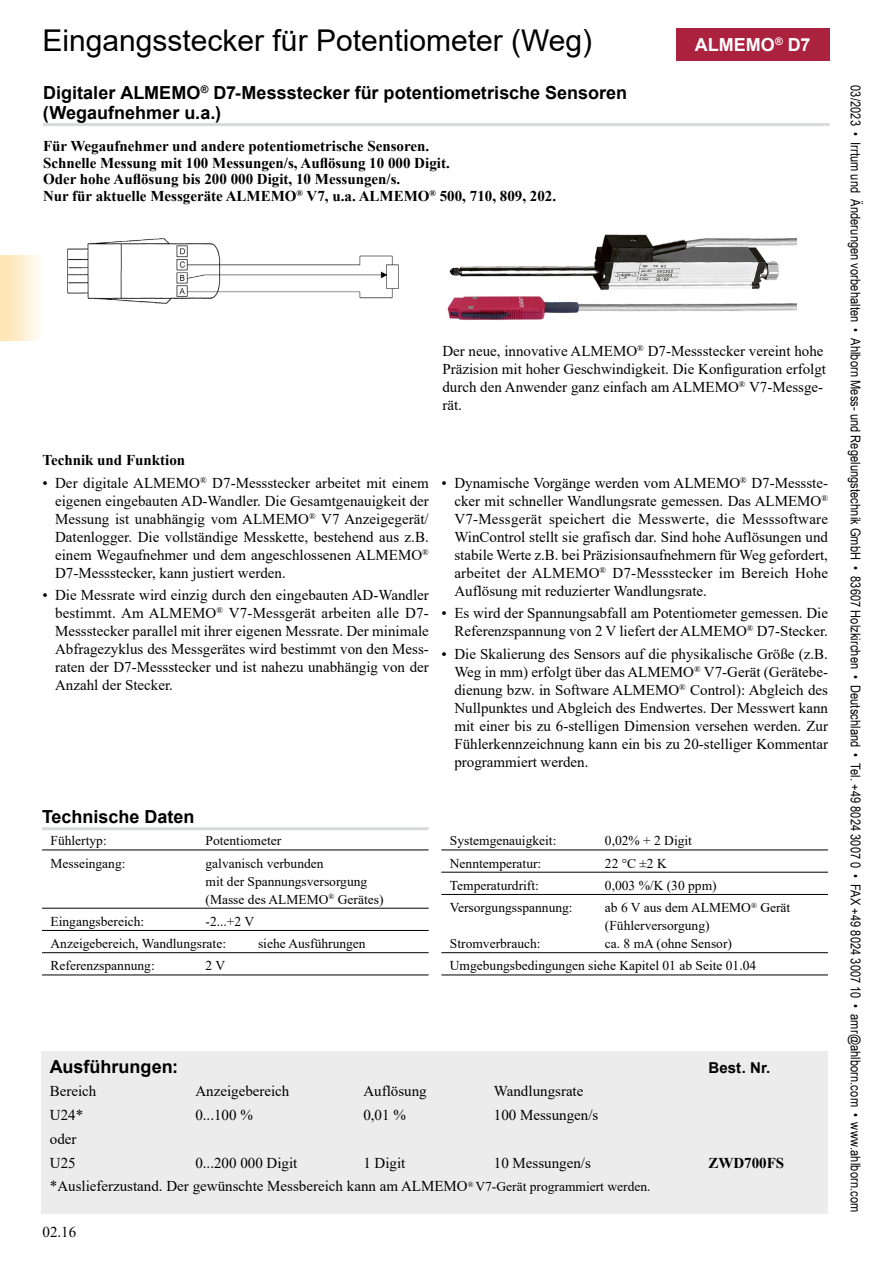
<style>
.page{position:relative;width:893px;height:1263px;background:#fff}
.page>*{position:absolute;margin:0;border:0;box-sizing:border-box;transform-origin:0 0}
.t1{font:30px "Arial";color:#000}
.t2{font:700 18px/19.5px "Arial";color:#000}
.t3{font:700 18px "Arial";color:#fff}
.t4{font:15px/18px "Times New Roman";color:#000;text-align:justify}
.t5{font:700 15px/16.5px "Times New Roman";color:#000}
.t6{font:700 15px "Arial";letter-spacing:.01em;color:#000}
.t7{font:13.5px/18px "Times New Roman";color:#000}
.t8{font:13.5px "Arial Narrow";letter-spacing:.005em;color:#000}
.s1{font-size:13.5px}
</style>
<div class="page">
<div style="left:0;top:255px;width:43px;height:85px;background:linear-gradient(to right,#ffe2ad,#fffefa)"></div>
<hr style="left:43px;top:123px;width:787px;height:3px;background:#d8dada">
<hr style="left:42px;top:827px;width:387px;height:3px;background:#d8dada">
<hr style="left:42px;top:849px;width:387px;height:1px;background:#000">
<hr style="left:42px;top:908px;width:387px;height:1px;background:#000">
<hr style="left:42px;top:930px;width:387px;height:1px;background:#000">
<hr style="left:42px;top:952px;width:387px;height:1px;background:#000">
<hr style="left:42px;top:974px;width:387px;height:1px;background:#000">
<hr style="left:441px;top:849px;width:387px;height:1px;background:#000">
<hr style="left:441px;top:872px;width:387px;height:1px;background:#000">
<hr style="left:441px;top:894px;width:387px;height:1px;background:#000">
<hr style="left:441px;top:952px;width:387px;height:1px;background:#000">
<hr style="left:441px;top:974px;width:387px;height:1px;background:#000">
<img style="left:447px;top:234px;width:349px;height:86px">
<div style="left:41px;top:1051px;width:787px;height:162px;background:#ececec"></div>
<img style="left:67px;top:238px;width:332px;height:66px">
<div style="left:676px;top:28px;width:153px;height:33px;background:#aa223e"></div>
<h1 class="t1" style="left:43px;top:19px;width:551px">Eingangsstecker für Potentiometer (Weg)</h1>
<p class="t2" style="left:43px;top:83px;width:586px">Digitaler ALMEMO<sup>®</sup> D7-Messstecker für potentiometrische Sensoren (Wegaufnehmer u.a.)</p>
<p class="t5" style="left:43px;top:138px;width:515px">Für Wegaufnehmer und andere potentiometrische Sensoren.<br>Schnelle Messung mit 100 Messungen/s, Auflösung 10 000 Digit.<br>Oder hohe Auflösung bis 200 000 Digit, 10 Messungen/s.<br>Nur für aktuelle Messgeräte ALMEMO<sup>®</sup> V7, u.a. ALMEMO<sup>®</sup> 500, 710, 809, 202.</p>
<p class="t3" style="left:695px;top:32px;width:117px">ALMEMO<sup>®</sup> D7</p>
<p class="t4" style="left:442px;top:342px;width:385px;text-align:left">Der neue, innovative ALMEMO<sup>®</sup> D7-Messstecker vereint hohe Präzision mit hoher Geschwindigkeit. Die Konfiguration erfolgt durch den Anwender ganz einfach am ALMEMO<sup>®</sup> V7-Messge&shy;rät.</p>
<p class="t5" style="left:42px;top:452px;width:144px">Technik und Funktion</p>
<p class="t4" style="left:55px;top:473px;width:375px;text-indent:-13px">• Der digitale ALMEMO<sup>®</sup> D7-Messstecker arbeitet mit einem eigenen eingebauten AD-Wandler. Die Gesamtgenauigkeit der Messung ist unabhängig vom ALMEMO<sup>®</sup> V7 Anzeigegerät/ Datenlogger. Die vollständige Messkette, bestehend aus z.B. einem Wegaufnehmer und dem angeschlossenen ALMEMO<sup>® </sup>D7-Messstecker, kann justiert werden.</p>
<p class="t4" style="left:55px;top:585px;width:375px;text-indent:-13px">• Die Messrate wird einzig durch den eingebauten AD-Wandler bestimmt. Am ALMEMO<sup>®</sup> V7-Messgerät arbeiten alle D7- Messstecker parallel mit ihrer eigenen Messrate. Der minimale Abfragezyklus des Messgerätes wird bestimmt von den Mess&shy;raten der D7-Messstecker und ist nahezu unabhängig von der Anzahl der Stecker.</p>
<p class="t4" style="left:454px;top:473px;width:375px;text-indent:-13px">• Dynamische Vorgänge werden vom ALMEMO<sup>®</sup> D7-Messste&shy;cker mit schneller Wandlungsrate gemessen. Das ALMEMO<sup>® </sup>V7-Messgerät speichert die Messwerte, die Messsoftware WinControl stellt sie grafisch dar. Sind hohe Auflösungen und stabile Werte z.B. bei Präzisionsaufnehmern für Weg gefordert, arbeitet der ALMEMO<sup>®</sup> D7-Messstecker im Bereich Hohe Auflösung mit reduzierter Wandlungsrate.</p>
<p class="t4" style="left:442px;top:604px;width:388px;text-align:right">• Es wird der Spannungsabfall am Potentiometer gemessen. Die<br>Referenzspannung von 2 V liefert der ALMEMO<sup>®</sup> D7-Stecker.</p>
<p class="t4" style="left:454px;top:644px;width:375px;text-indent:-13px">• Die Skalierung des Sensors auf die physikalische Größe (z.B.<br>Weg in mm) erfolgt über das ALMEMO<sup>®</sup> V7-Gerät (Gerätebe&shy;dienung bzw. in Software ALMEMO<sup>®</sup> Control): Abgleich des Nullpunktes und Abgleich des Endwertes. Der Messwert kann mit einer bis zu 6-stelligen Dimension versehen werden. Zur Fühlerkennzeichnung kann ein bis zu 20-stelliger Kommentar programmiert werden.</p>
<p class="t2" style="left:42px;top:807px;width:154px">Technische Daten</p>
<p class="t7" style="left:51px;top:831px;width:58px">Fühlertyp:</p>
<p class="t7" style="left:206px;top:831px;width:77px">Potentiometer</p>
<p class="t7" style="left:51px;top:853px;width:76px">Messeingang:</p>
<p class="t7" style="left:206px;top:853px;width:180px">galvanisch verbunden<br>mit der Spannungsversorgung (Masse des ALMEMO<sup>®</sup> Gerätes)</p>
<p class="t7" style="left:51px;top:912px;width:95px">Eingangsbereich:</p>
<p class="t7" style="left:51px;top:910px;width:205px;line-height:22.2px;text-indent:155px">-2...+2 V<br>Anzeigebereich, Wandlungsrate:</p>
<p class="t7" style="left:258px;top:934px;width:109px">siehe Ausführungen</p>
<p class="t7" style="left:51px;top:956px;width:106px">Referenzspannung:</p>
<p class="t7" style="left:206px;top:956px;width:21px">2 V</p>
<p class="t7" style="left:450px;top:831px;width:108px">Systemgenauigkeit:</p>
<p class="t7" style="left:605px;top:831px;width:89px">0,02% + 2 Digit</p>
<p class="t7" style="left:450px;top:853px;width:93px">Nenntemperatur:</p>
<p class="t7" style="left:605px;top:853px;width:63px">22 °C ±2 K</p>
<p class="t7" style="left:450px;top:876px;width:91px">Temperaturdrift:</p>
<p class="t7" style="left:605px;top:876px;width:113px">0,003 %/K (30 ppm)</p>
<p class="t7" style="left:450px;top:898px;width:124px">Versorgungsspannung:</p>
<p class="t7" style="left:605px;top:898px;width:187px">ab 6 V aus dem ALMEMO<sup>®</sup> Gerät (Fühlerversorgung)</p>
<p class="t7" style="left:450px;top:934px;width:92px">Stromverbrauch:</p>
<p class="t7" style="left:450px;top:932px;width:308px;line-height:22.2px;text-indent:155px">ca. 8 mA (ohne Sensor)<br>Umgebungsbedingungen siehe Kapitel 01 ab Seite 01.04</p>
<p class="t2" style="left:50px;top:1057px;width:130px">Ausführungen:</p>
<p class="t6" style="left:708px;top:1057px;width:63px">Best. Nr.</p>
<p class="t4" style="left:50px;top:1082px;width:48px">Bereich</p>
<p class="t4" style="left:195px;top:1082px;width:96px">Anzeigebereich</p>
<p class="t4" style="left:363px;top:1082px;width:65px">Auflösung</p>
<p class="t4" style="left:494px;top:1082px;width:91px">Wandlungsrate</p>
<p class="t4" style="left:50px;top:1106px;width:35px">U24*</p>
<p class="t4" style="left:195px;top:1106px;width:59px">0...100 %</p>
<p class="t4" style="left:363px;top:1106px;width:44px">0,01 %</p>
<p class="t4" style="left:494px;top:1106px;width:106px">100 Messungen/s</p>
<p class="t4" style="left:50px;top:1126px;width:28px;line-height:23.7px">oder<br>U25</p>
<p class="t4" style="left:195px;top:1153px;width:104px">0...200 000 Digit</p>
<p class="t4" style="left:363px;top:1153px;width:44px">1 Digit</p>
<p class="t4" style="left:494px;top:1153px;width:99px">10 Messungen/s</p>
<p class="t5" style="left:708px;top:1154px;width:77px">ZWD700FS</p>
<p class="t4" style="left:50px;top:1177px;width:602px">*Auslieferzustand. Der gewünschte Messbereich kann am ALMEMO<sup>®</sup> <span class="s1">V7-Gerät programmiert werden.</span></p>
<p class="t4" style="left:43px;top:1222px;width:35px">02.16</p>
<p class="t8" style="left:865px;top:85px;width:1128px;rotate:90deg">03/2023 • Irrtum und Änderungen vorbehalten • Ahlborn Mess- und Regelungstechnik GmbH • 83607 Holzkirchen • Deutschland • Tel. +49 8024 3007 0 • FAX +49 8024 3007 10 • amr@ahlborn.com • www.ahlborn.com</p>
</div>
